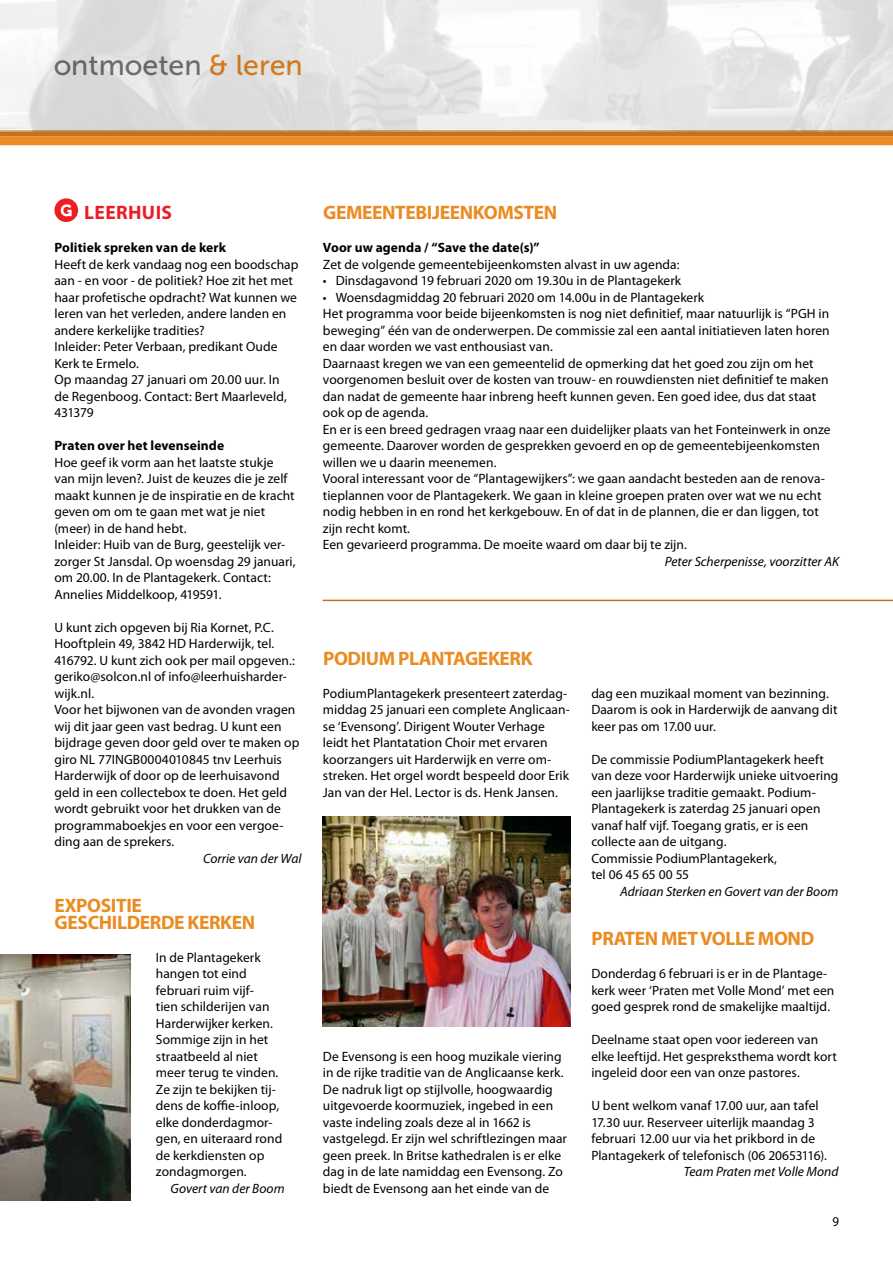
<style>
.page{position:relative;width:893px;height:1263px;background:#fff}
.page>*{position:absolute;margin:0;border:0;box-sizing:border-box;transform-origin:0 0}
.t1{font:28.5px "Museo Sans 500";color:#77787b}
.t2{font:700 19.5px/16.5px "Myriad Pro";letter-spacing:-.02em;color:#eb8c23}
.t3{font:700 19.5px "Myriad Pro";letter-spacing:.02em;color:#ed1d24}
.t4{font:13.5px/16.5px "Myriad Pro";letter-spacing:.005em;color:#000}
.t5{font:italic 13.5px "Myriad Pro";letter-spacing:.005em;color:#000}
.t6{font:700 13.5px "Myriad Pro";letter-spacing:.01em;color:#000}
.t7{font:13.5px "Myriad Pro";letter-spacing:.005em;color:#000;scale:.95 1}
.s1{color:#eb8c23}
</style>
<div class="page">
<svg style="left:54px;top:198px;width:24px;height:24px"></svg>
<div style="left:0;top:136px;width:893px;height:9px;background:#eb8c23"></div>
<div style="left:0;top:130px;width:893px;height:6px;background:#c2741b"></div>
<hr style="left:323px;top:600px;width:570px;height:1px;background:#c2741b">
<img style="left:0;top:0;width:893px;height:132px">
<img style="left:0;top:955px;width:130px;height:245px">
<img style="left:323px;top:817px;width:247px;height:210px">
<h1 class="t1" style="left:54px;top:50px;width:251px">ontmoeten <span class="s1">&amp; leren</span></h1>
<h2 class="t3" style="left:84px;top:200px;width:89px">LEERHUIS</h2>
<p class="t6" style="left:54px;top:239px;width:173px">POLITIEK SPREKEN VAN DE KERK</p>
<p class="t4" style="left:54px;top:256px;width:245px">Heeft de kerk vandaag nog een boodschap aan - en voor - de politiek? Hoe zit het met haar profetische opdracht? Wat kunnen we leren van het verleden, andere landen en andere kerkelijke tradities?<br>Inleider: Peter Verbaan, predikant Oude Kerk te Ermelo.<br>Op maandag 27 januari om 20.00 uur. In<br>de Regenboog. Contact: Bert Maarleveld, 431379</p>
<p class="t6" style="left:54px;top:437px;width:171px">PRATEN OVER HET LEVENSEINDE</p>
<p class="t4" style="left:54px;top:453px;width:243px">Hoe geef ik vorm aan het laatste stukje van mijn leven?. Juist de keuzes die je zelf maakt kunnen je de inspiratie en de kracht geven om om te gaan met wat je niet (meer) in de hand hebt.<br>Inleider: Huib van de Burg, geestelijk ver&shy;zorger St Jansdal. Op woensdag 29 januari, om 20.00. In de Plantagekerk. Contact:<br>Annelies Middelkoop, 419591.</p>
<p class="t4" style="left:54px;top:618px;width:246px">U kunt zich opgeven bij Ria Kornet, P.C.<br>Hooftplein 49, 3842 HD Harderwijk, tel.<br>416792. U kunt zich ook per mail opgeven.: geriko@solcon.nl of info@leerhuisharder&shy;wijk.nl.<br>Voor het bijwonen van de avonden vragen wij dit jaar geen vast bedrag. U kunt een bijdrage geven door geld over te maken op giro NL 77INGB0004010845 tnv Leerhuis Harderwijk of door op de leerhuisavond geld in een collectebox te doen. Het geld wordt gebruikt voor het drukken van de programmaboekjes en voor een vergoe&shy;ding aan de sprekers.</p>
<p class="t5" style="left:203px;top:850px;width:100px">Corrie van der Wal</p>
<h2 class="t2" style="left:55px;top:897px;width:202px">EXPOSITIE<br>GESCHILDERDE KERKEN</h2>
<p class="t4" style="left:156px;top:949px;width:128px">In de Plantagekerk hangen tot eind februari ruim vijf-<br>tien schilderijen van<br>Harderwijker kerken.<br>Sommige zijn in het straatbeeld al niet meer terug te vinden.<br>Ze zijn te bekijken tij&shy;dens de koffie-inloop, elke donderdagmor&shy;gen, en uiteraard rond de kerkdiensten op zondagmorgen.</p>
<p class="t5" style="left:171px;top:1180px;width:116px">Govert van der Boom</p>
<h2 class="t2" style="left:323px;top:204px;width:236px">GEMEENTEBIJEENKOMSTEN</h2>
<p class="t6" style="left:323px;top:239px;width:218px">VOOR UW AGENDA / “SAVE THE DATE(S)”</p>
<p class="t4" style="left:323px;top:256px;width:358px">Zet de volgende gemeentebijeenkomsten alvast in uw agenda:</p>
<p class="t4" style="left:323px;top:272px;width:360px">• Dinsdagavond 19 februari 2020 om 19.30u in de Plantagekerk</p>
<p class="t4" style="left:323px;top:289px;width:509px">• Woensdagmiddag 20 februari 2020 om 14.00u in de Plantagekerk<br>Het programma voor beide bijeenkomsten is nog niet definitief, maar natuurlijk is “PGH in beweging” één van de onderwerpen. De commissie zal een aantal initiatieven laten horen en daar worden we vast enthousiast van.<br>Daarnaast kregen we van een gemeentelid de opmerking dat het goed zou zijn om het voorgenomen besluit over de kosten van trouw- en rouwdiensten niet definitief te maken dan nadat de gemeente haar inbreng heeft kunnen geven. Een goed idee, dus dat staat ook op de agenda.<br>En er is een breed gedragen vraag naar een duidelijker plaats van het Fonteinwerk in onze gemeente. Daarover worden de gesprekken gevoerd en op de gemeentebijeenkomsten willen we u daarin meenemen.<br>Vooral interessant voor de “Plantagewijkers”: we gaan aandacht besteden aan de renova&shy;tieplannen voor de Plantagekerk. We gaan in kleine groepen praten over wat we nu echt nodig hebben in en rond het kerkgebouw. En of dat in de plannen, die er dan liggen, tot zijn recht komt.<br>Een gevarieerd programma. De moeite waard om daar bij te zijn.</p>
<p class="t5" style="left:665px;top:553px;width:176px">Peter Scherpenisse, voorzitter AK</p>
<h2 class="t2" style="left:323px;top:649px;width:154px">PODIUM PLANTAGEKE</h2>
<h2 class="t2" style="left:510px;top:649px;width:23px">RK</h2>
<p class="t4" style="left:323px;top:685px;width:249px">PodiumPlantagekerk presenteert zaterdag&shy;middag 25 januari een complete Anglicaan&shy;se ‘Evensong’. Dirigent Wouter Verhage leidt het Plantatation Choir met ervaren koorzangers uit Harderwijk en verre om&shy;streken. Het orgel wordt bespeeld door Erik Jan van der Hel. Lector is ds. Henk Jansen.</p>
<p class="t4" style="left:323px;top:1047px;width:246px">De Evensong is een hoog muzikale viering in de rijke traditie van de Anglicaanse kerk.<br>De nadruk ligt op stijlvolle, hoogwaardig uitgevoerde koormuziek, ingebed in een vaste indeling zoals deze al in 1662 is vastgelegd. Er zijn wel schriftlezingen maar geen preek. In Britse kathedralen is er elke dag in de late namiddag een Evensong. Zo biedt de Evensong aan het einde van de</p>
<p class="t4" style="left:591px;top:684px;width:248px">dag een muzikaal moment van bezinning.<br>Daarom is ook in Harderwijk de aanvang dit keer pas om 17.00 uur.</p>
<p class="t4" style="left:591px;top:750px;width:249px">De commissie PodiumPlantagekerk heeft van deze voor Harderwijk unieke uitvoering een jaarlijkse traditie gemaakt. Podium-Plantagekerk is zaterdag 25 januari open vanaf half vijf. Toegang gratis, er is een collecte aan de uitgang.<br>Commissie PodiumPlantagekerk,<br>tel 06 45 65 00 55</p>
<p class="t5" style="left:620px;top:883px;width:220px">Adriaan Sterken en Govert van der Boom</p>
<h2 class="t2" style="left:591px;top:930px;width:222px">PRATEN MET VOLLE MOND</h2>
<p class="t4" style="left:591px;top:965px;width:245px">Donderdag 6 februari is er in de Plantage&shy;kerk weer ‘Praten met Volle Mond’ met een goed gesprek rond de smakelijke maaltijd.</p>
<p class="t4" style="left:591px;top:1031px;width:247px">Deelname staat open voor iedereen van elke leeftijd. Het gespreksthema wordt kort ingeleid door een van onze pastores.</p>
<p class="t4" style="left:591px;top:1097px;width:237px">U bent welkom vanaf 17.00 uur, aan tafel 17.30 uur. Reserveer uiterlijk maandag 3 februari 12.00 uur via het prikbord in de Plantagekerk of telefonisch (06 20653116).</p>
<p class="t5" style="left:684px;top:1163px;width:156px">Team Praten met Volle Mond</p>
<p class="t7" style="left:832px;top:1213px;width:8px">9</p>
</div>
